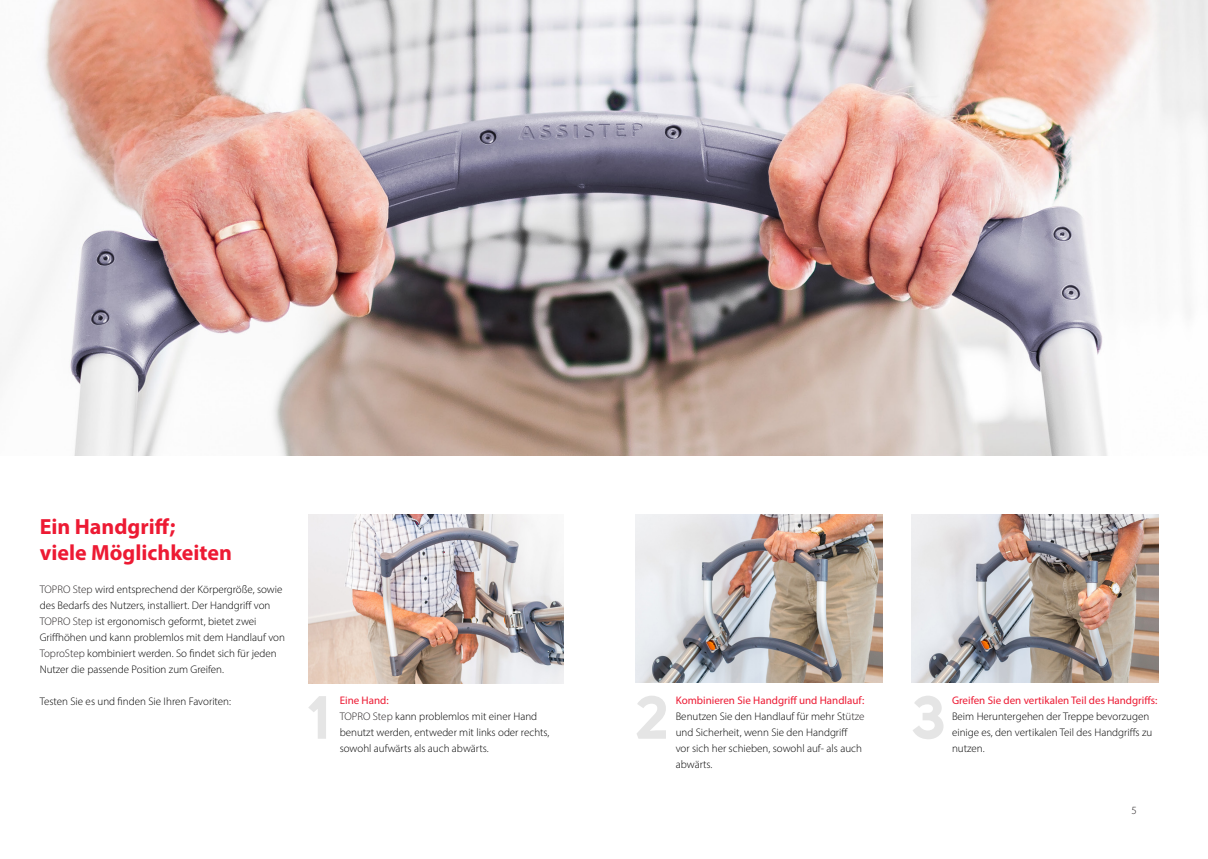
<style>
.page{position:relative;width:1208px;height:859px;background:#fff}
.page>*{position:absolute;margin:0;border:0;box-sizing:border-box;transform-origin:0 0}
.t1{font:700 60px "Uni Sans";color:#e5e5e5}
.t2{font:700 22px "Myriad Pro";color:#ed1a33}
.t3{font:300 11px/16px "Myriad Pro";color:#000}
.t4{font:11px "Myriad Pro";color:#ed1a33}
.t5{font:300 11px "Myriad Pro";color:#231f20}
.s1{color:#231f20}
</style>
<div class="page">
<img style="left:0;top:0;width:1208px;height:455px">
<img style="left:635px;top:514px;width:247px;height:168px">
<img style="left:308px;top:514px;width:255px;height:169px">
<img style="left:911px;top:514px;width:247px;height:168px">
<p class="t2" style="left:40px;top:512px;width:137px">Ein Handgriff;</p>
<p class="t2" style="left:40px;top:539px;width:194px">viele Möglichkeiten</p>
<p class="t3" style="left:40px;top:581px;width:247px"><span class="s1">TOPRO Step</span> wird entsprechend der Körpergröße, sowie des Bedarfs des Nutzers, installiert. Der Handgriff von <span class="s1">TOPRO Step</span> ist ergonomisch geformt, bietet zwei Griffhöhen und kann problemlos mit dem Handlauf von <span class="s1">ToproStep</span> kombiniert werden. So findet sich für jeden Nutzer die passende Position zum Greifen.</p>
<p class="t3" style="left:40px;top:693px;width:193px">Testen Sie es und finden Sie Ihren Favoriten:</p>
<p class="t1" style="left:308px;top:680px;width:23px">1</p>
<p class="t1" style="left:635px;top:680px;width:35px">2</p>
<p class="t1" style="left:911px;top:680px;width:36px">3</p>
<p class="t4" style="left:675px;top:694px;width:190px">Kombinieren Sie Handgriff und Handlauf:</p>
<p class="t3" style="left:675px;top:708px;width:190px">Benutzen Sie den Handlauf für mehr St<span class="s1">ütze </span>und Sicherheit, wenn Sie den Handgriff vor sich her schieben, sowohl auf- als auch abwärts.</p>
<p class="t4" style="left:340px;top:694px;width:50px">Eine Hand:</p>
<p class="t3" style="left:340px;top:708px;width:211px"><span class="s1">TOPRO Step</span> kann problemlos mit einer Hand benutzt werden, entweder mit links oder rechts, sowohl aufwärts als auch abwärts.</p>
<p class="t4" style="left:952px;top:694px;width:207px">Greifen Sie den vertikalen Teil des Handgriffs:</p>
<p class="t3" style="left:952px;top:708px;width:202px">Beim Heruntergehen der Treppe bevorzugen einige es, den vertikalen Teil des Handgriffs zu nutzen.</p>
<p class="t5" style="left:1131px;top:804px;width:7px">5</p>
</div>
